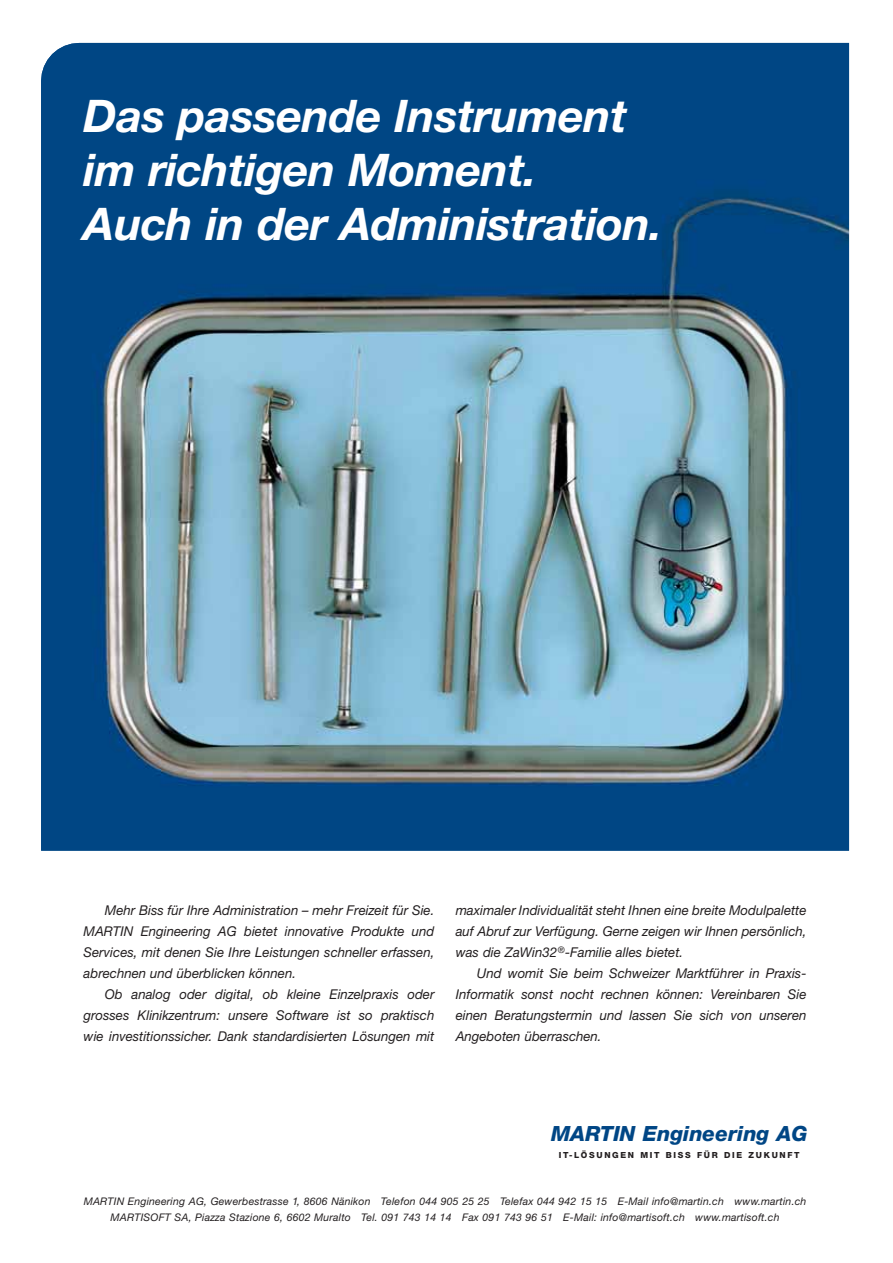
<style>
.page{position:relative;width:893px;height:1263px;background:#fff}
.page>*{position:absolute;margin:0;border:0;box-sizing:border-box;transform-origin:0 0}
.t1{font:45px/54px "Helvetica Neue LT Com Bd It OV YJMLUB";letter-spacing:-.01em;color:#fff}
.t2{font:21px "Helvetica Neue LT Com Hv It OV CKMLUB";color:#004685}
.t3{font:13.5px/21px "Helvetica Neue LT Com It OV AKMLUB";color:#231f20;text-align:justify}
.t4{font:10.5px/15.9px "Helvetica Neue LT Com It OV AKMLUB";letter-spacing:.02em;color:#231f20;text-align:center}
.t5{font:8.4px "Helvetica Neue LT Com Hv OV EKMLUB";letter-spacing:.2em;color:#231f20}
</style>
<div class="page">
<img style="left:41px;top:43px;width:808px;height:808px">
<h1 class="t1" style="left:84px;top:93px;width:580px">Das passende Instrument im richtigen Moment.<br>Auch in der Administration.</h1>
<p class="t3" style="left:84px;top:901px;width:352px;text-indent:21px">Mehr Biss für Ihre Administration – mehr Freizeit für Sie.<br>MARTIN Engineering AG bietet innovative Produkte und Services, mit denen Sie Ihre Leistungen schneller erfassen, abrechnen und überblicken können.</p>
<p class="t3" style="left:84px;top:985px;width:352px;text-indent:21px">Ob analog oder digital, ob kleine Einzelpraxis oder grosses Klinikzentrum: unsere Software ist so praktisch wie investitionssicher. Dank standardisierten Lösungen mit</p>
<p class="t3" style="left:456px;top:901px;width:352px">maximaler Individualität steht Ihnen eine breite Modulpalette auf Abruf zur Verfügung. Gerne zeigen wir Ihnen persönlich, was die ZaWin32<sup>®</sup>-Familie alles bietet.</p>
<p class="t3" style="left:456px;top:964px;width:352px;text-indent:21px">Und womit Sie beim Schweizer Marktführer in Praxis-Informatik sonst nocht rechnen können: Vereinbaren Sie einen Beratungstermin und lassen Sie sich von unseren Angeboten überraschen.</p>
<h2 class="t2" style="left:551px;top:1122px;width:258px">MARTIN Engineering AG</h2>
<p class="t5" style="left:559px;top:1150px;width:243px">IT-LÖSUNGEN MIT BISS FÜR DIE ZUKUNFT</p>
<p class="t4" style="left:84px;top:1194px;width:724px">MARTIN Engineering AG, Gewerbestrasse 1, 8606 Nänikon Telefon 044 905 25 25 Telefax 044 942 15 15 E-Mail info@martin.ch www.martin.ch<br>MARTISOFT SA, Piazza Stazione 6, 6602 Muralto Tel. 091 743 14 14 Fax 091 743 96 51 E-Mail: info@martisoft.ch www.martisoft.ch</p>
</div>
